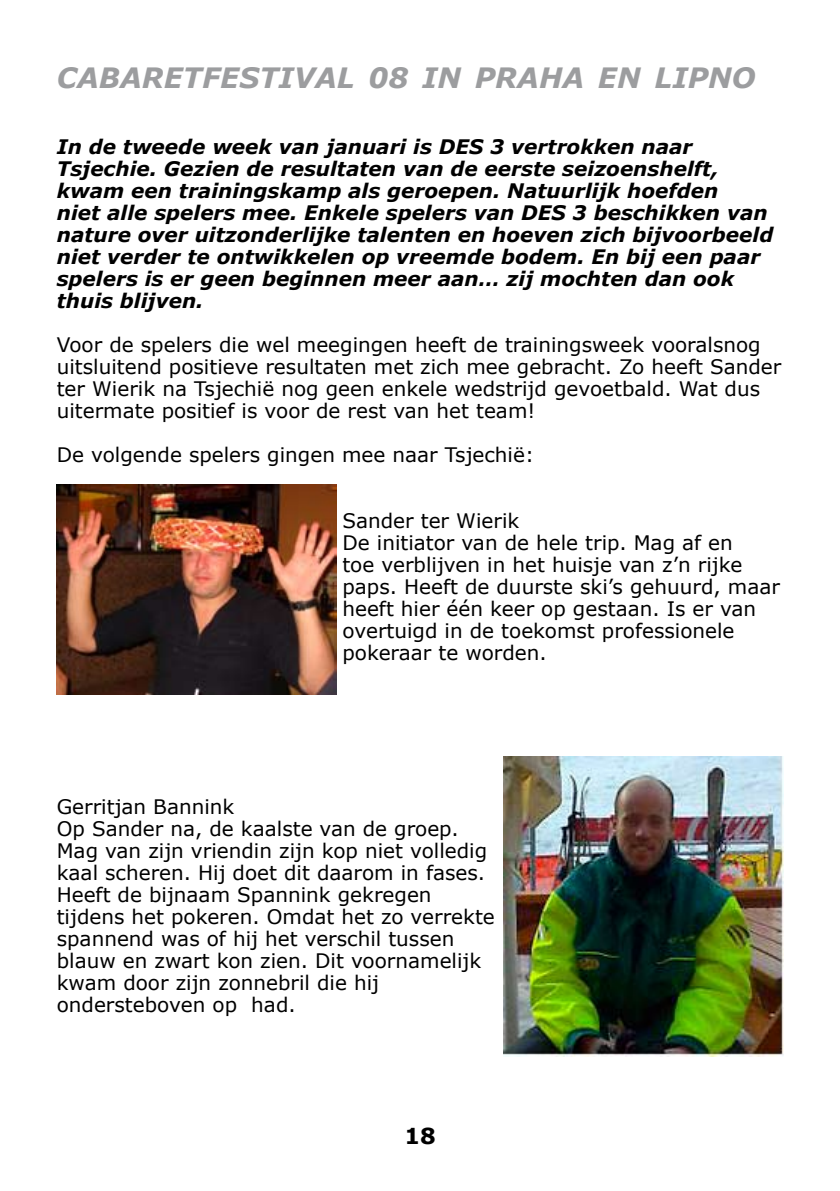
<style>
.page{position:relative;width:840px;height:1191px;background:#fff}
.page>*{position:absolute;margin:0;border:0;box-sizing:border-box;transform-origin:0 0}
.t1{font:italic 700 28px "Verdana";color:#9c9d9f}
.t2{font:700 22px "Verdana";color:#000}
.t3{font:20px/22px "Verdana";color:#000}
.t4{font:italic 700 20px/22px "Verdana";color:#000}
</style>
<div class="page">
<img style="left:57px;top:484px;width:279px;height:210px">
<img style="left:503px;top:757px;width:279px;height:299px">
<h1 class="t1" style="left:57px;top:60px;width:700px">cabaretfestival 08 in praha en lipno</h1>
<p class="t4" style="left:57px;top:136px;width:717px">In de tweede week van januari is DES 3 vertrokken naar Tsjechie. Gezien de resultaten van de eerste seizoenshelft, kwam een trainingskamp als geroepen. Natuurlijk hoefden<br>niet alle spelers mee. Enkele spelers van DES 3 beschikken van nature over uitzonderlijke talenten en hoeven zich bijvoorbeeld niet verder te ontwikkelen op vreemde bodem. En bij een paar spelers is er geen beginnen meer aan… zij mochten dan ook thuis blijven.</p>
<p class="t3" style="left:57px;top:334px;width:725px">Voor de spelers die wel meegingen heeft de trainingsweek vooralsnog uitsluitend positieve resultaten met zich mee gebracht. Zo heeft Sander ter Wierik na Tsjechië nog geen enkele wedstrijd gevoetbald. Wat dus uitermate positief is voor de rest van het team!</p>
<p class="t3" style="left:57px;top:444px;width:478px">De volgende spelers gingen mee naar Tsjechië:</p>
<p class="t3" style="left:342px;top:510px;width:439px">Sander ter Wierik<br>De initiator van de hele trip. Mag af en<br>toe verblijven in het huisje van z’n rijke paps. Heeft de duurste ski’s gehuurd, maar heeft hier één keer op gestaan. Is er van overtuigd in de toekomst professionele pokeraar te worden.</p>
<p class="t3" style="left:57px;top:796px;width:439px">Gerritjan Bannink<br>Op Sander na, de kaalste van de groep.<br>Mag van zijn vriendin zijn kop niet volledig kaal scheren. Hij doet dit daarom in fases.<br>Heeft de bijnaam Spannink gekregen tijdens het pokeren. Omdat het zo verrekte spannend was of hij het verschil tussen blauw en zwart kon zien. Dit voornamelijk kwam door zijn zonnebril die hij ondersteboven op had.</p>
<p class="t2" style="left:404px;top:1122px;width:33px">18</p>
</div>
